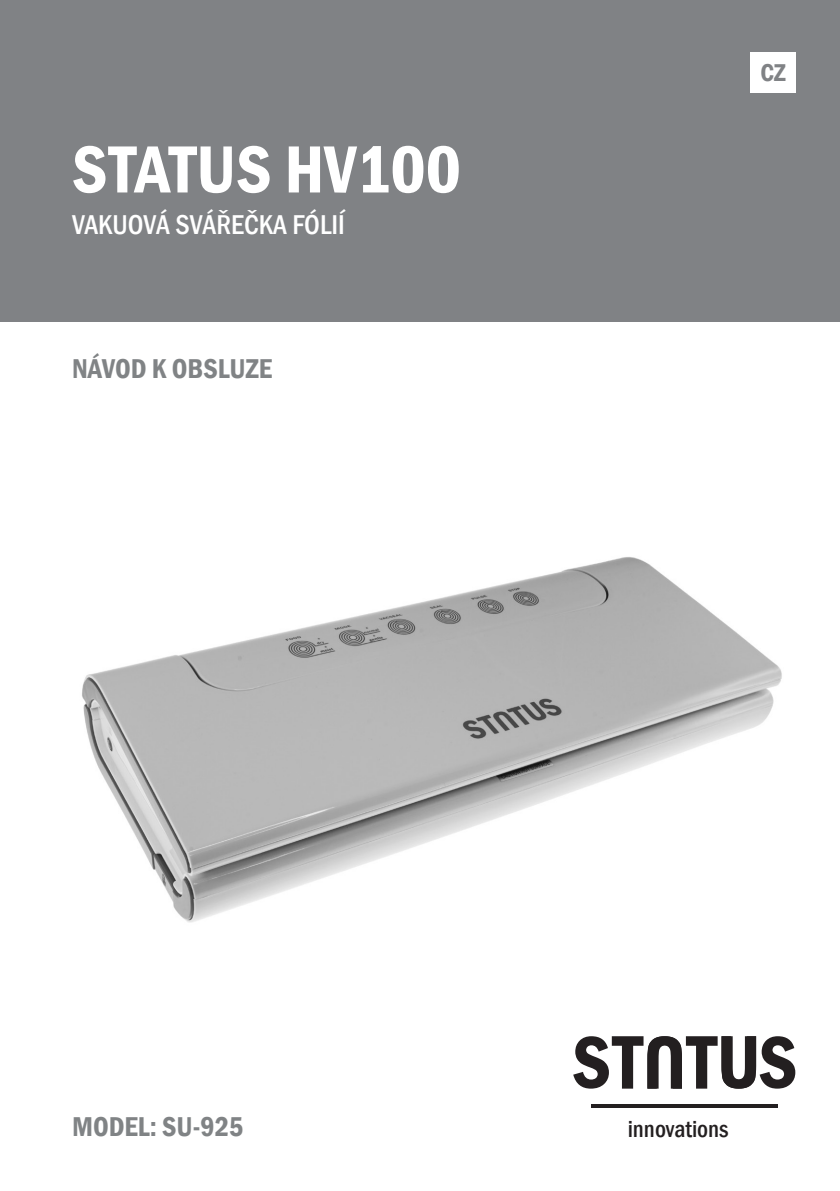
<style>
.page{position:relative;width:840px;height:1191px;background:#fff}
.page>*{position:absolute;margin:0;border:0;box-sizing:border-box;transform-origin:0 0}
.t1{font:600 condensed 69px "Franklin Gothic";color:#fff}
.t2{font:600 condensed 28px "Franklin Gothic";color:#808385}
.t3{font:500 condensed 28px "Franklin Gothic";color:#fff}
.t4{font:600 condensed 25px "Franklin Gothic";color:#808285}
.t5{font:500 condensed 24px "Franklin Gothic";color:#231f20}
</style>
<div class="page">
<img style="left:82px;top:557px;width:714px;height:519px">
<div style="left:0;top:0;width:839px;height:321px;background:#808285"></div>
<div style="left:750px;top:52px;width:45px;height:40px;background:#fff"></div>
<svg style="left:573px;top:1036px;width:221px;height:52px"></svg>
<hr style="left:590px;top:1104px;width:187px;height:3px;background:#231f20">
<p class="t1" style="left:72px;top:123px;width:390px">STATUS HV100</p>
<p class="t3" style="left:72px;top:206px;width:274px">VAKUOVÁ SVÁŘEČKA FÓLIÍ</p>
<p class="t2" style="left:72px;top:350px;width:201px">NÁVOD K OBSLUZE</p>
<p class="t4" style="left:760px;top:56px;width:27px">CZ</p>
<p class="t2" style="left:72px;top:1108px;width:173px">MODEL: SU-925</p>
<p class="t5" style="left:627px;top:1113px;width:102px">innovations</p>
</div>
